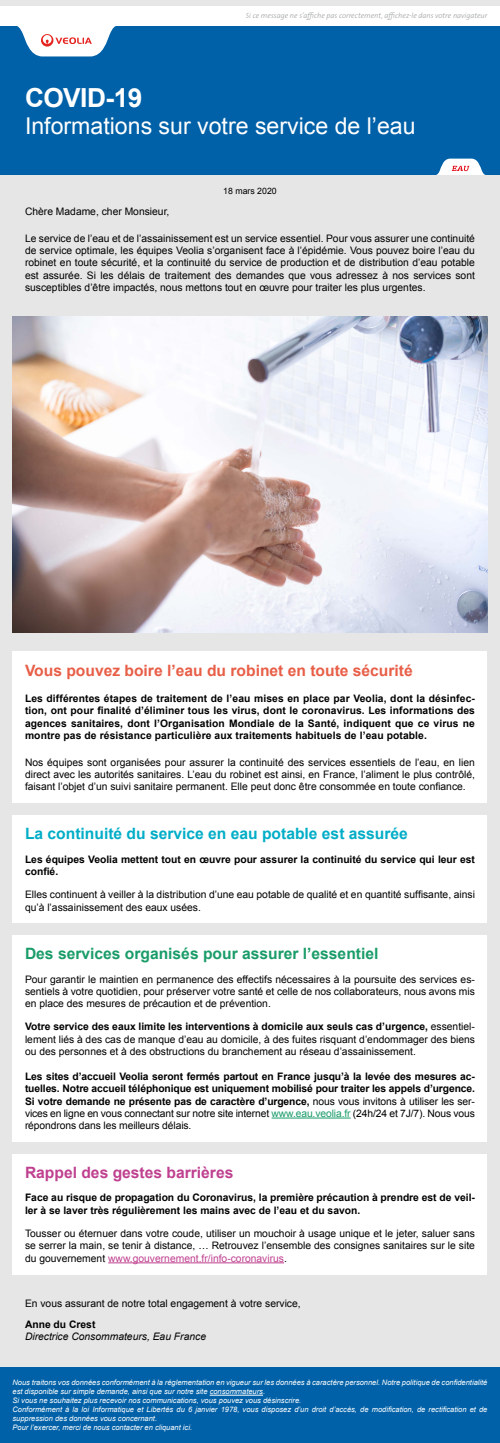
<style>
.page{position:relative;width:500px;height:1443px;background:#fff}
.page>*{position:absolute;margin:0;border:0;box-sizing:border-box;transform-origin:0 0}
.t1{font:700 26.25px "Arial";letter-spacing:-.02em;color:#fff}
.t2{font:23.12px "Arial";color:#fff}
.t3{font:700 15.62px "Arial";color:#e85e47}
.t4{font:700 15.62px "Arial";color:#00adc7}
.t5{font:700 15.62px "Arial";color:#1a9c69}
.t6{font:700 15.62px "Arial";color:#bf408f}
.t7{font:10.31px/12.4px "Arial";color:#000;text-align:justify}
.t8{font:700 10.31px/12.4px "Arial";color:#000;text-align:justify}
.t9{font:italic 10.31px "Arial";color:#000}
.t10{font:8.75px "Arial";color:#000}
.t11{font:italic 7.5px/9px "Arial";color:#fff}
.t12{font:7.5px "The Sans Veolia W3 Lig It";color:#9c9e9e}
.s1{font-weight:700}
.s2{font-weight:400}
.s3{font-weight:400;color:#1a9c69}
.s4{color:#bf408f}
</style>
<div class="page">
<div style="left:0;top:0;width:500px;height:1442px;background:#e6e6e6"></div>
<div style="left:0;top:25px;width:500px;height:150px;background:#0061a8"></div>
<svg style="left:17px;top:26px;width:99px;height:30px"></svg>
<svg style="left:436px;top:159px;width:50px;height:16px"></svg>
<div style="left:0;top:6px;width:500px;height:20px;background:#fff"></div>
<div style="left:12px;top:652px;width:476px;height:151px;background:#fff"></div>
<img style="left:12px;top:316px;width:476px;height:317px">
<div style="left:12px;top:935px;width:476px;height:206px;background:#fff"></div>
<div style="left:12px;top:815px;width:476px;height:108px;background:#fff"></div>
<div style="left:12px;top:1154px;width:476px;height:120px;background:#fff"></div>
<hr style="left:272px;top:1117px;width:79px;height:1px;background:#1a9c69">
<hr style="left:108px;top:1262px;width:176px;height:1px;background:#bf408f">
<div style="left:0;top:1367px;width:500px;height:75px;background:#0061a8"></div>
<hr style="left:210px;top:1394px;width:53px;height:1px;background:#fff">
<p class="t12" style="left:246px;top:10px;width:243px">Si ce message ne s’affiche pas correctement, affichez-le dans votre navigateur</p>
<h1 class="t1" style="left:25px;top:80px;width:119px">COVID-19</h1>
<h2 class="t2" style="left:25px;top:111px;width:392px">Informations sur votre service de l’eau</h2>
<p class="t7" style="left:25px;top:205px;width:146px">Chère Madame, cher Monsieur,</p>
<p class="t10" style="left:223px;top:185px;width:55px">18 mars 2020</p>
<p class="t7" style="left:25px;top:232px;width:452px">Le service de l’eau et de l’assainissement est un service essentiel. Pour vous assurer une continuité de service optimale, les équipes Veolia s’organisent face à l’épidémie. Vous pouvez boire l’eau du robinet en toute sécurité, et la continuité du service de production et de distribution d’eau potable est assurée. Si les délais de traitement des demandes que vous adressez à nos services sont susceptibles d’être impactés, nous mettons tout en œuvre pour traiter les plus urgentes.</p>
<h3 class="t3" style="left:25px;top:659px;width:389px">Vous pouvez boire l’eau du robinet en toute sécurité</h3>
<p class="t8" style="left:25px;top:692px;width:452px">Les différentes étapes de traitement de l’eau mises en place par Veolia, dont la désinfec&shy;tion, ont pour finalité d’éliminer tous les virus, dont le coronavirus. Les informations des agences sanitaires, dont l’Organisation Mondiale de la Santé, indiquent que ce virus ne montre pas de résistance particulière aux traitements habituels de l’eau potable.</p>
<p class="t7" style="left:25px;top:756px;width:451px">Nos équipes sont organisées pour assurer la continuité des services essentiels de l’eau, en lien direct avec les autorités sanitaires. L’eau du robinet est ainsi, en France, l’aliment le plus contrôlé, faisant l’objet d’un suivi sanitaire permanent. Elle peut donc être consommée en toute confiance.</p>
<h3 class="t4" style="left:25px;top:823px;width:384px">La continuité du service en eau potable est assurée</h3>
<p class="t8" style="left:25px;top:853px;width:452px">Les équipes Veolia mettent tout en œuvre pour assurer la continuité du service qui leur est confié.</p>
<p class="t7" style="left:25px;top:888px;width:451px">Elles continuent à veiller à la distribution d’une eau potable de qualité et en quantité suffisante, ainsi qu’à l’assainissement des eaux usées.</p>
<h3 class="t5" style="left:25px;top:943px;width:355px">Des services organisés pour assurer l’essentiel</h3>
<p class="t7" style="left:25px;top:973px;width:451px">Pour garantir le maintien en permanence des effectifs nécessaires à la poursuite des services es&shy;sentiels à votre quotidien, pour préserver votre santé et celle de nos collaborateurs, nous avons mis en place des mesures de précaution et de prévention.</p>
<p class="t7" style="left:25px;top:1020px;width:452px"><span class="s1">Votre service des eaux limite les interventions à domicile aux seuls cas d’urgence,</span> essentiel&shy;lement liés à des cas de manque d’eau au domicile, à des fuites risquant d’endommager des biens ou des personnes et à des obstructions du branchement au réseau d’assainissement.</p>
<p class="t8" style="left:25px;top:1070px;width:452px">Les sites d’accueil Veolia seront fermés partout en France jusqu’à la levée des mesures ac&shy;tuelles. Notre accueil téléphonique est uniquement mobilisé pour traiter les appels d’urgence.<br>Si votre demande ne présente pas de caractère d’urgence, <span class="s2">nous vous invitons à utiliser les ser&shy;vices en ligne en vous connectant sur notre site internet</span> <span class="s3">www.eau.veolia.fr</span> <span class="s2">(24h/24 et 7J/7). Nous vous répondrons dans les meilleurs délais.</span></p>
<h3 class="t6" style="left:25px;top:1162px;width:210px">Rappel des gestes barrières</h3>
<p class="t8" style="left:25px;top:1191px;width:452px">Face au risque de propagation du Coronavirus, la première précaution à prendre est de veil&shy;ler à se laver très régulièrement les mains avec de l’eau et du savon.</p>
<p class="t7" style="left:25px;top:1227px;width:452px">Tousser ou éternuer dans votre coude, utiliser un mouchoir à usage unique et le jeter, saluer sans se serrer la main, se tenir à distance, … Retrouvez l’ensemble des consignes sanitaires sur le site du gouvernement <span class="s4">www.gouvernement.fr/info-coronavirus</span>.</p>
<p class="t7" style="left:25px;top:1297px;width:277px">En vous assurant de notre total engagement à votre service,</p>
<p class="t8" style="left:25px;top:1318px;width:72px">Anne du Crest</p>
<p class="t9" style="left:25px;top:1330px;width:183px">Directrice Consommateurs, Eau France</p>
<p class="t11" style="left:12px;top:1378px;width:476px">Nous traitons vos données conformément à la réglementation en vigueur sur les données à caractère personnel. Notre politique de confidentialité est disponible sur simple demande, ainsi que sur notre site consommateurs.<br>Si vous ne souhaitez plus recevoir nos communications, vous pouvez vous désinscrire.<br>Conformément à la loi Informatique et Libertés du 6 janvier 1978, vous disposez d’un droit d’accès, de modification, de rectification et de suppression des données vous concernant.<br>Pour l’exercer, merci de nous contacter en cliquant ici.</p>
</div>
